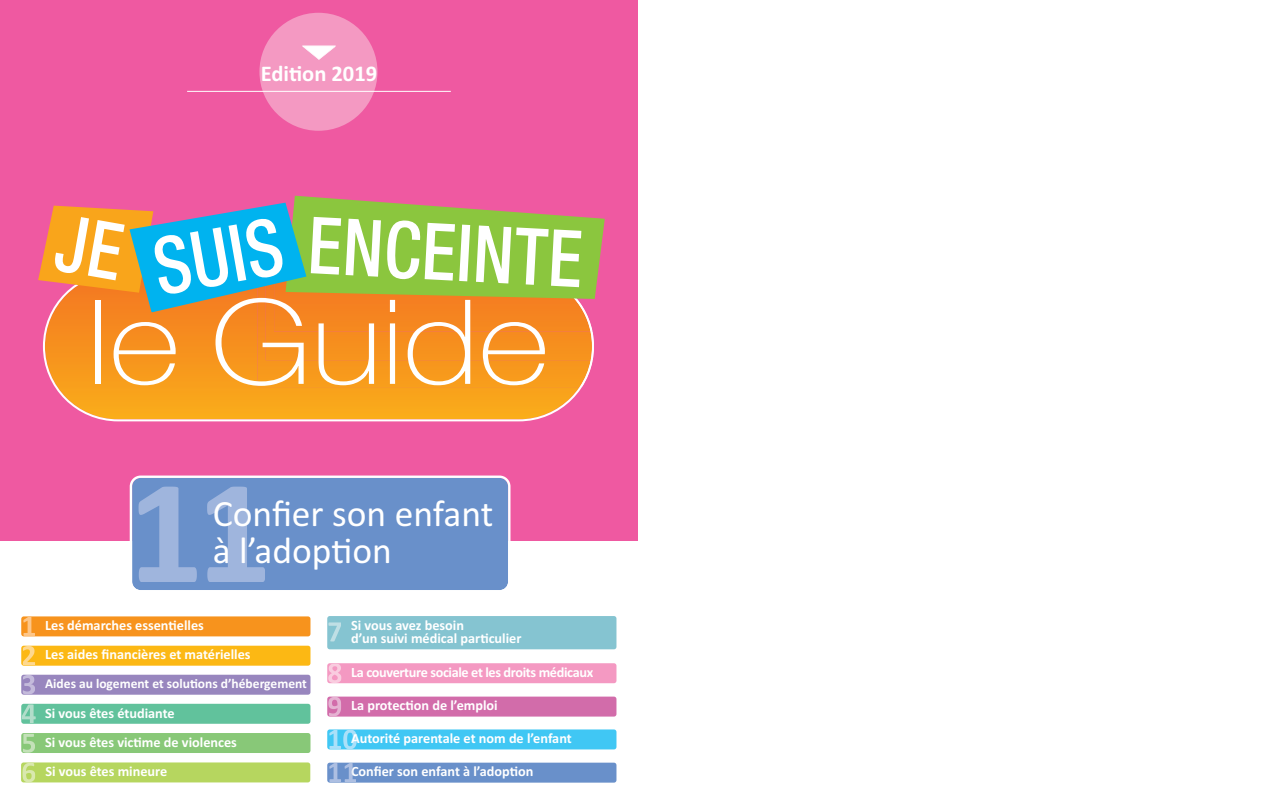
<style>
.page{position:relative;width:1276px;height:808px;background:#fff}
.page>*{position:absolute;margin:0;border:0;box-sizing:border-box;transform-origin:0 0}
.t1{font:37.5px/37.5px "Calibri";color:#fff}
.t2{font:700 22.5px "Calibri";color:#fff}
.t3{font:700 14.25px/29.4px "Calibri";color:#fff}
.t4{font:700 14.25px "Calibri";letter-spacing:-.025em;color:#fff}
.t5{font:700 13.5px "Calibri";color:#fff}
</style>
<div class="page">
<div style="left:0;top:0;width:638px;height:540px;background:#ef59a1"></div>
<svg style="left:54px;top:386px;width:528px;height:35px;background:#f8a430"></svg>
<svg style="left:38px;top:196px;width:567px;height:190px;background:#cdaa6a"></svg>
<div style="left:259px;top:13px;width:118px;height:118px;background:#f499c2;border-radius:50%"></div>
<hr style="left:187px;top:91px;width:264px;height:1px;background:#fff">
<svg style="left:302px;top:46px;width:34px;height:14px"></svg>
<div style="left:21px;top:616px;width:289px;height:20px;background:#f7931d;border-radius:3px"></div>
<svg style="left:23px;top:617px;width:12px;height:19px"></svg>
<div style="left:21px;top:646px;width:289px;height:20px;background:#fcb814;border-radius:3px"></div>
<svg style="left:23px;top:646px;width:12px;height:19px"></svg>
<div style="left:21px;top:675px;width:289px;height:20px;background:#9886be;border-radius:3px"></div>
<svg style="left:23px;top:675px;width:12px;height:19px"></svg>
<div style="left:21px;top:704px;width:289px;height:20px;background:#61c29c;border-radius:3px"></div>
<svg style="left:22px;top:704px;width:14px;height:19px"></svg>
<div style="left:21px;top:733px;width:289px;height:20px;background:#88c878;border-radius:3px"></div>
<svg style="left:23px;top:733px;width:12px;height:20px"></svg>
<div style="left:21px;top:762px;width:289px;height:20px;background:#b6d65f;border-radius:3px"></div>
<svg style="left:22px;top:763px;width:13px;height:19px"></svg>
<div style="left:327px;top:663px;width:289px;height:20px;background:#f499c2;border-radius:3px"></div>
<svg style="left:328px;top:663px;width:13px;height:20px"></svg>
<div style="left:327px;top:696px;width:289px;height:20px;background:#d26caa;border-radius:3px"></div>
<svg style="left:328px;top:697px;width:13px;height:19px"></svg>
<div style="left:327px;top:729px;width:289px;height:20px;background:#40c7f4;border-radius:3px"></div>
<div style="left:327px;top:763px;width:289px;height:20px;background:#6990ca;border-radius:3px"></div>
<svg style="left:329px;top:763px;width:27px;height:19px"></svg>
<svg style="left:329px;top:730px;width:28px;height:19px"></svg>
<svg style="left:351px;top:734px;width:6px;height:9px"></svg>
<div style="left:327px;top:616px;width:289px;height:33px;background:#85c4d1;border-radius:3px"></div>
<svg style="left:328px;top:622px;width:13px;height:19px"></svg>
<div style="left:130px;top:475px;width:380px;height:115px;background:#6990ca"></div>
<svg style="left:139px;top:487px;width:126px;height:95px;background:#81a0d2"></svg>
<h2 class="t2" style="left:261px;top:60px;width:118px">Edition 2019</h2>
<h1 class="t1" style="left:213px;top:494px;width:282px">Confier son enfant à l’adoption</h1>
<p class="t3" style="left:45px;top:611px;width:207px">Les démarches essentielles<br>Les aides financières et matérielles</p>
<p class="t5" style="left:45px;top:675px;width:263px">Aides au logement et solutions d’hébergement</p>
<p class="t3" style="left:45px;top:698px;width:193px">Si vous êtes étudiante<br>Si vous êtes victime de violences<br>Si vous êtes mineure</p>
<p class="t3" style="left:351px;top:618px;width:172px;line-height:13.5px">Si vous avez besoin<br>d’un suivi médical particulier</p>
<p class="t4" style="left:351px;top:664px;width:244px">La couverture sociale et les droits médicaux</p>
<p class="t3" style="left:351px;top:691px;width:148px">La protection de l’emploi</p>
<p class="t3" style="left:351px;top:724px;width:222px">Autorité parentale et nom de l’enfant</p>
<p class="t3" style="left:351px;top:757px;width:184px">Confier son enfant à l’adoption</p>
</div>
